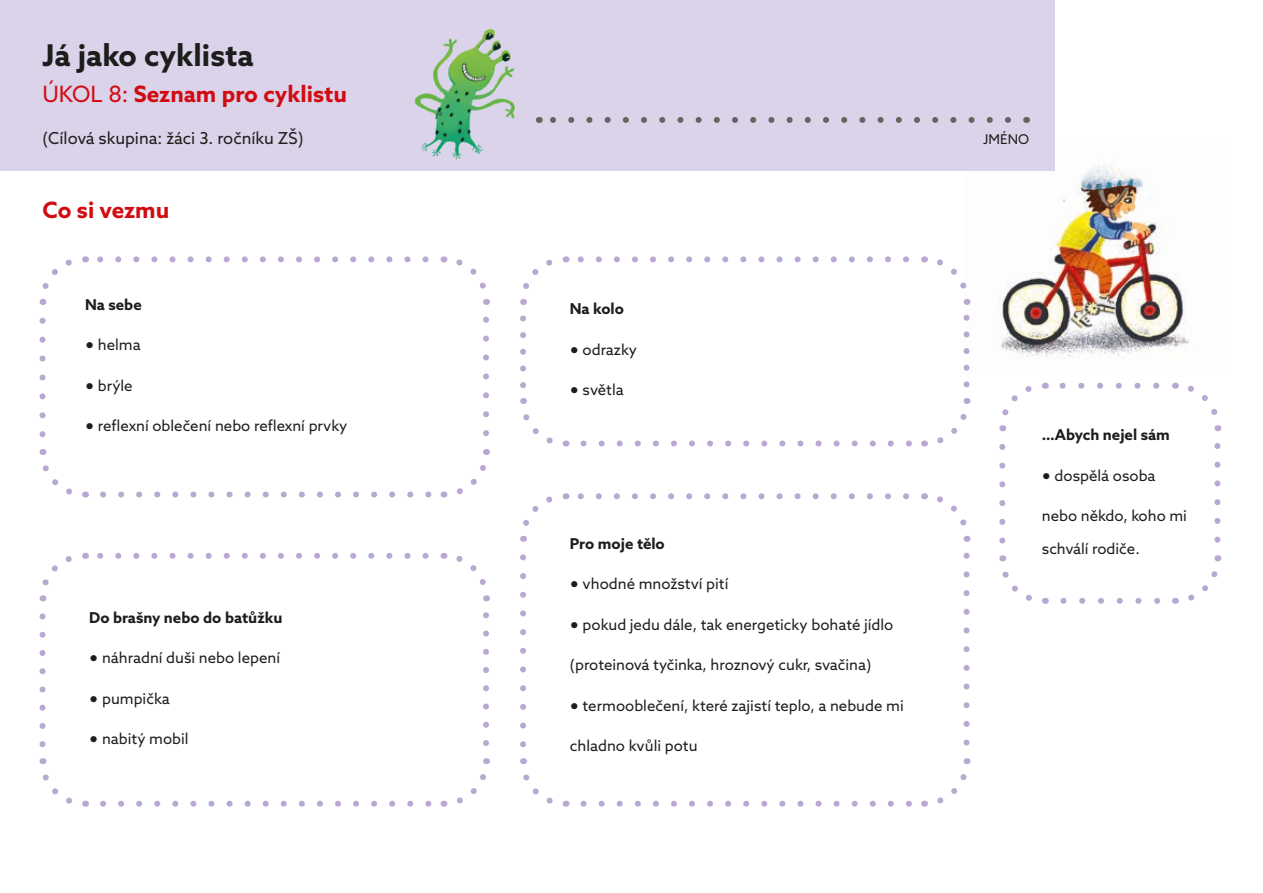
<style>
.page{position:relative;width:1263px;height:893px;background:#fff}
.page>*{position:absolute;margin:0;border:0;box-sizing:border-box;transform-origin:0 0}
.t1{font:700 30px "Azo Sans";color:#1d1d1b}
.t2{font:700 22.5px "Azo Sans";color:#d20b11}
.t3{font:16.5px "Azo Sans";color:#1d1d1b}
.t4{font:15px "Azo Sans";color:#1d1d1b}
.t5{font:700 15px "Azo Sans";color:#1d1d1b}
.t6{font:13.5px "Azo Sans";color:#1d1d1b}
.s1{font-weight:400}
.s2{font-family:"Adelle Sans"}
</style>
<div class="page">
<img style="left:965px;top:136px;width:225px;height:233px">
<div style="left:0;top:0;width:1054px;height:170px;background:#dbd3ea"></div>
<svg style="left:550px;top:117px;width:458px;height:6px"></svg>
<img style="left:414px;top:28px;width:101px;height:132px">
<svg style="left:40px;top:321px;width:6px;height:117px"></svg>
<svg style="left:103px;top:491px;width:329px;height:6px"></svg>
<svg style="left:483px;top:316px;width:6px;height:117px"></svg>
<svg style="left:97px;top:256px;width:329px;height:6px"></svg>
<svg style="left:39px;top:259px;width:33px;height:46px"></svg>
<svg style="left:39px;top:449px;width:47px;height:49px"></svg>
<svg style="left:456px;top:449px;width:34px;height:46px"></svg>
<svg style="left:443px;top:256px;width:43px;height:33px"></svg>
<svg style="left:40px;top:616px;width:6px;height:132px"></svg>
<svg style="left:103px;top:801px;width:329px;height:6px"></svg>
<svg style="left:483px;top:612px;width:6px;height:131px"></svg>
<svg style="left:97px;top:553px;width:329px;height:6px"></svg>
<svg style="left:39px;top:556px;width:33px;height:45px"></svg>
<svg style="left:42px;top:774px;width:44px;height:33px"></svg>
<svg style="left:456px;top:758px;width:34px;height:46px"></svg>
<svg style="left:443px;top:552px;width:47px;height:49px"></svg>
<svg style="left:520px;top:557px;width:6px;height:191px"></svg>
<svg style="left:583px;top:801px;width:329px;height:6px"></svg>
<svg style="left:963px;top:552px;width:6px;height:191px"></svg>
<svg style="left:577px;top:493px;width:329px;height:6px"></svg>
<svg style="left:520px;top:496px;width:33px;height:46px"></svg>
<svg style="left:523px;top:774px;width:44px;height:33px"></svg>
<svg style="left:937px;top:758px;width:34px;height:46px"></svg>
<svg style="left:924px;top:493px;width:43px;height:33px"></svg>
<svg style="left:583px;top:440px;width:329px;height:6px"></svg>
<svg style="left:577px;top:256px;width:329px;height:6px"></svg>
<svg style="left:520px;top:259px;width:33px;height:46px"></svg>
<svg style="left:520px;top:318px;width:47px;height:129px"></svg>
<svg style="left:937px;top:398px;width:34px;height:46px"></svg>
<svg style="left:963px;top:299px;width:6px;height:85px"></svg>
<svg style="left:924px;top:253px;width:47px;height:40px"></svg>
<svg style="left:999px;top:447px;width:6px;height:97px"></svg>
<svg style="left:1063px;top:598px;width:98px;height:6px"></svg>
<svg style="left:1214px;top:443px;width:6px;height:97px"></svg>
<svg style="left:1059px;top:383px;width:97px;height:6px"></svg>
<svg style="left:999px;top:386px;width:33px;height:45px"></svg>
<svg style="left:1002px;top:571px;width:44px;height:33px"></svg>
<svg style="left:1188px;top:555px;width:34px;height:46px"></svg>
<svg style="left:1175px;top:382px;width:47px;height:49px"></svg>
<h1 class="t1" style="left:43px;top:36px;width:213px">Já jako cyklista</h1>
<h2 class="t2" style="left:43px;top:79px;width:306px"><span class="s1">ÚKOL 8:</span> Seznam pro cyklistu</h2>
<p class="t3" style="left:43px;top:127px;width:262px">(Cílová skupina: žáci 3. ročníku ZŠ)</p>
<p class="t6" style="left:983px;top:130px;width:47px">JMÉNO</p>
<h2 class="t2" style="left:43px;top:195px;width:128px">Co si vezmu</h2>
<p class="t5" style="left:85px;top:294px;width:58px">Na sebe</p>
<p class="t4" style="left:85px;top:335px;width:57px"><span class="s2">●</span> helma</p>
<p class="t4" style="left:85px;top:375px;width:49px"><span class="s2">●</span> brýle</p>
<p class="t4" style="left:85px;top:416px;width:264px"><span class="s2">●</span> reflexní oblečení nebo reflexní prvky</p>
<p class="t5" style="left:89px;top:608px;width:195px">Do brašny nebo do batůžku</p>
<p class="t4" style="left:89px;top:648px;width:192px"><span class="s2">●</span> náhradní duši nebo lepení</p>
<p class="t4" style="left:89px;top:689px;width:82px"><span class="s2">●</span> pumpička</p>
<p class="t4" style="left:89px;top:729px;width:101px"><span class="s2">●</span> nabitý mobil</p>
<p class="t5" style="left:570px;top:299px;width:56px">Na kolo</p>
<p class="t4" style="left:570px;top:339px;width:69px"><span class="s2">●</span> odrazky</p>
<p class="t4" style="left:570px;top:380px;width:55px"><span class="s2">●</span> světla</p>
<p class="t5" style="left:570px;top:533px;width:96px">Pro moje tělo</p>
<p class="t4" style="left:570px;top:574px;width:160px"><span class="s2">●</span> vhodné množství pití</p>
<p class="t4" style="left:570px;top:614px;width:325px"><span class="s2">●</span> pokud jedu dále, tak energeticky bohaté jídlo</p>
<p class="t4" style="left:570px;top:655px;width:303px">(proteinová tyčinka, hroznový cukr, svačina)</p>
<p class="t4" style="left:570px;top:695px;width:335px"><span class="s2">●</span> termooblečení, které zajistí teplo, a nebude mi</p>
<p class="t4" style="left:570px;top:736px;width:129px">chladno kvůli potu</p>
<p class="t5" style="left:1042px;top:425px;width:130px">…Abych nejel sám</p>
<p class="t4" style="left:1042px;top:466px;width:115px"><span class="s2">●</span> dospělá osoba</p>
<p class="t4" style="left:1042px;top:506px;width:147px">nebo někdo, koho mi</p>
<p class="t4" style="left:1042px;top:539px;width:99px">schválí rodiče.</p>
</div>
